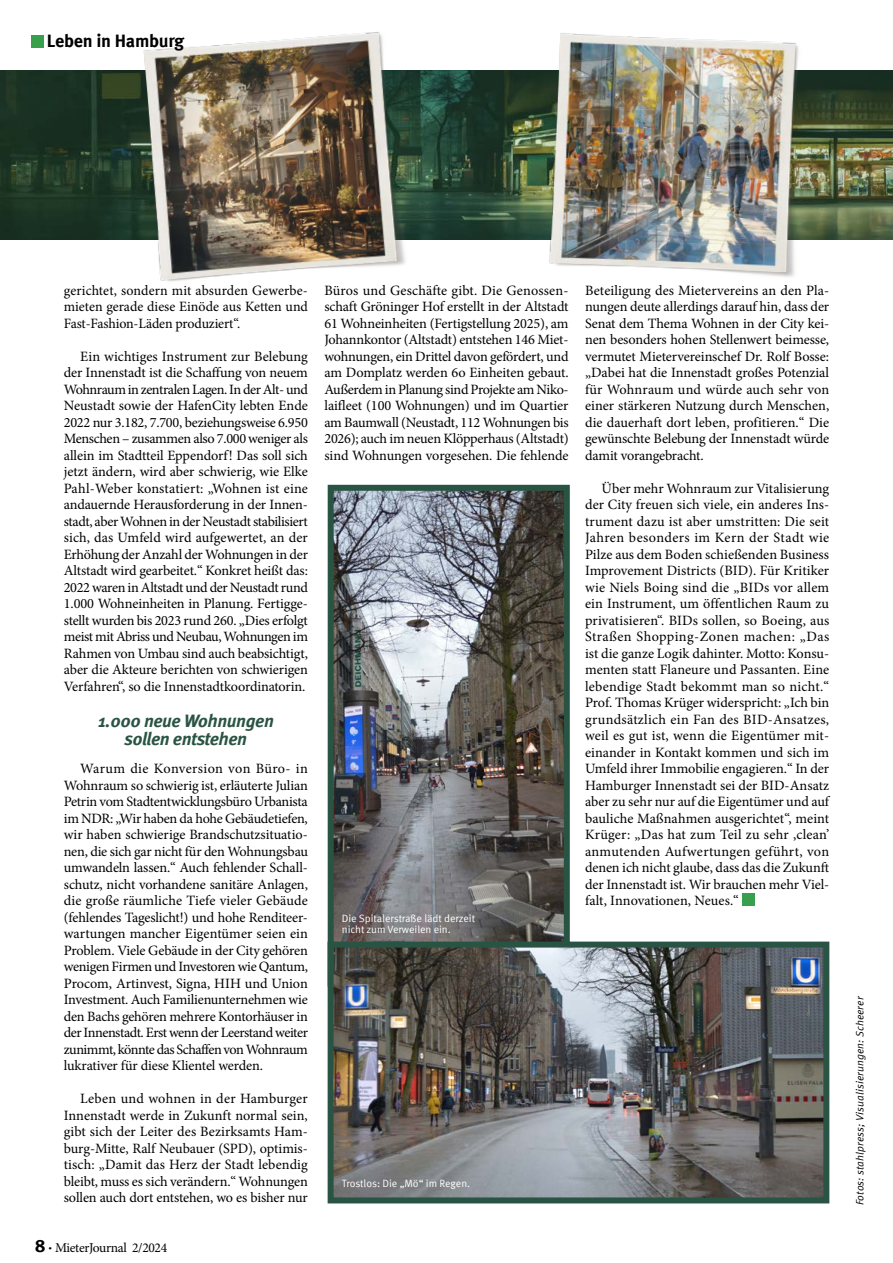
<style>
.page{position:relative;width:893px;height:1263px;background:#fff}
.page>*{position:absolute;margin:0;border:0;box-sizing:border-box;transform-origin:0 0}
.Zwischenzeile_Bunt_TITEL{font:italic 700 18px/18px "Meta Pro";letter-spacing:-.025em;color:#295443;text-align:center}
.t1{font:700 18px "Meta Pro";letter-spacing:-.015em;color:#000}
.Fliesstext_3-Spalter_Schwarz_TITEL{font:14.25px/16.5px "Minion Pro";letter-spacing:-.015em;color:#000;text-align:justify}
.t2{font:13.5px "Minion Pro";letter-spacing:-.025em;color:#000}
.BU_Linksbündig_Schwarz_Kopie{font:10.5px/11.4px "Meta Pro";letter-spacing:-.005em;color:#fff}
.t3{font:italic 10.5px "Meta Pro";letter-spacing:.01em;color:#000}
.s1{font-family:"Meta Pro";font-weight:700;font-size:18px}
.s2{font-family:"Meta Pro";font-weight:700}
</style>
<div class="page">
<img style="left:0;top:70px;width:893px;height:170px">
<img style="left:132px;top:32px;width:287px;height:250px">
<img style="left:540px;top:33px;width:275px;height:244px">
<img style="left:335px;top:492px;width:228px;height:449px">
<div style="left:328px;top:485px;width:242px;height:501px;border:6px solid #295443"></div>
<div style="left:742px;top:893px;width:13px;height:12px;background:#389f4c"></div>
<img style="left:335px;top:948px;width:487px;height:248px">
<div style="left:328px;top:941px;width:501px;height:262px;border:6px solid #295443"></div>
<div style="left:31px;top:35px;width:12px;height:12px;background:#389f4c"></div>
<p class="t1" style="left:47px;top:27px;width:139px">Leben in Hamburg</p>
<p class="Fliesstext_3-Spalter_Schwarz_TITEL" style="left:64px;top:282px;width:246px">gerichtet, sondern mit absurden Gewerbe&shy;mieten gerade diese Einöde aus Ketten und Fast-Fashion-Läden produziert“.</p>
<p class="Fliesstext_3-Spalter_Schwarz_TITEL" style="left:64px;top:348px;width:246px;text-indent:16px">Ein wichtiges Instrument zur Belebung der Innenstadt ist die Schaffung von neuem Wohnraum in zentralen Lagen. In der Alt- und Neustadt sowie der HafenCity lebten Ende 2022 nur 3.182, 7.700, beziehungsweise 6.950<br>Menschen – zusammen also 7.000 weniger als allein im Stadtteil Eppendorf! Das soll sich jetzt ändern, wird aber schwierig, wie Elke Pahl-Weber konstatiert: „Wohnen ist eine andauernde Herausforderung in der Innen&shy;stadt, aber Wohnen in der Neustadt stabilisiert sich, das Umfeld wird aufgewertet, an der Erhöhung der Anzahl der Wohnungen in der Altstadt wird gearbeitet.“ Konkret heißt das:<br>2022 waren in Altstadt und der Neustadt rund 1.000 Wohneinheiten in Planung. Fertigge&shy;stellt wurden bis 2023 rund 260. „Dies erfolgt meist mit Abriss und Neubau, Wohnungen im Rahmen von Umbau sind auch beabsichtigt, aber die Akteure berichten von schwierigen Verfahren“, so die Innenstadtkoordinatorin.</p>
<p class="Zwischenzeile_Bunt_TITEL" style="left:98px;top:711px;width:178px">1.000 neue Wohnungen sollen entstehen</p>
<p class="Fliesstext_3-Spalter_Schwarz_TITEL" style="left:64px;top:761px;width:246px;text-indent:16px">Warum die Konversion von Büro- in Wohnraum so schwierig ist, erläuterte Julian Petrin vom Stadtentwicklungsbüro Urbanista im NDR: „Wir haben da hohe Gebäudetiefen, wir haben schwierige Brandschutzsituatio&shy;nen, die sich gar nicht für den Wohnungsbau umwandeln lassen.“ Auch fehlender Schall&shy;schutz, nicht vorhandene sanitäre Anlagen, die große räumliche Tiefe vieler Gebäude (fehlendes Tageslicht!) und hohe Renditeer&shy;wartungen mancher Eigentümer seien ein Problem. Viele Gebäude in der City gehören wenigen Firmen und Investoren wie Qantum, Procom, Artinvest, Signa, HIH und Union Investment. Auch Familienunternehmen wie den Bachs gehören mehrere Kontorhäuser in der Innenstadt. Erst wenn der Leerstand weiter zunimmt, könnte das Schaffen von Wohnraum lukrativer für diese Klientel werden.</p>
<p class="Fliesstext_3-Spalter_Schwarz_TITEL" style="left:64px;top:1091px;width:246px;text-indent:16px">Leben und wohnen in der Hamburger Innenstadt werde in Zukunft normal sein, gibt sich der Leiter des Bezirksamts Ham&shy;burg-Mitte, Ralf Neubauer (SPD), optimis&shy;tisch: „Damit das Herz der Stadt lebendig bleibt, muss es sich verändern.“ Wohnungen sollen auch dort entstehen, wo es bisher nur</p>
<p class="t2" style="left:35px;top:1238px;width:134px"><span class="s1">8</span> <span class="s2">·</span> MieterJournal 2/2024</p>
<p class="Fliesstext_3-Spalter_Schwarz_TITEL" style="left:324px;top:282px;width:246px">Büros und Geschäfte gibt. Die Genossen&shy;schaft Gröninger Hof erstellt in der Altstadt 61 Wohneinheiten (Fertigstellung 2025), am Johannkontor (Altstadt) entstehen 146 Miet&shy;wohnungen, ein Drittel davon gefördert, und am Domplatz werden 6o Einheiten gebaut.<br>Außerdem in Planung sind Projekte am Niko&shy;laifleet (100 Wohnungen) und im Quartier am Baumwall (Neustadt, 112 Wohnungen bis 2026); auch im neuen Klöpperhaus (Altstadt) sind Wohnungen vorgesehen. Die fehlende</p>
<p class="Fliesstext_3-Spalter_Schwarz_TITEL" style="left:585px;top:282px;width:246px">Beteiligung des Mietervereins an den Pla&shy;nungen deute allerdings darauf hin, dass der Senat dem Thema Wohnen in der City kei&shy;nen besonders hohen Stellenwert beimesse, vermutet Mietervereinschef Dr. Rolf Bosse: „Dabei hat die Innenstadt großes Potenzial für Wohnraum und würde auch sehr von einer stärkeren Nutzung durch Menschen, die dauerhaft dort leben, profitieren.“ Die gewünschte Belebung der Innenstadt würde damit vorangebracht.</p>
<p class="Fliesstext_3-Spalter_Schwarz_TITEL" style="left:585px;top:480px;width:247px;text-indent:16px">Über mehr Wohnraum zur Vitalisierung der City freuen sich viele, ein anderes Ins&shy;trument dazu ist aber umstritten: Die seit Jahren besonders im Kern der Stadt wie Pilze aus dem Boden schießenden Business Improvement Districts (BID). Für Kritiker wie Niels Boing sind die „BIDs vor allem ein Instrument, um öffentlichen Raum zu privatisieren“. BIDs sollen, so Boeing, aus Straßen Shopping-Zonen machen: „Das ist die ganze Logik dahinter. Motto: Konsu&shy;menten statt Flaneure und Passanten. Eine lebendige Stadt bekommt man so nicht.“ Prof. Thomas Krüger widerspricht: „Ich bin grundsätzlich ein Fan des BID-Ansatzes, weil es gut ist, wenn die Eigentümer mit&shy;einander in Kontakt kommen und sich im Umfeld ihrer Immobilie engagieren.“ In der Hamburger Innenstadt sei der BID-Ansatz aber zu sehr nur auf die Eigentümer und auf bauliche Maßnahmen ausgerichtet“, meint Krüger: „Das hat zum Teil zu sehr ,clean’ anmutenden Aufwertungen geführt, von denen ich nicht glaube, dass das die Zukunft der Innenstadt ist. Wir brauchen mehr Viel&shy;falt, Innovationen, Neues.“</p>
<p class="BU_Linksbündig_Schwarz_Kopie" style="left:342px;top:912px;width:135px">Die Spitalerstraße lädt derzeit nicht zum Verweilen ein.</p>
<p class="BU_Linksbündig_Schwarz_Kopie" style="left:342px;top:1177px;width:130px">Trostlos: Die „Mö“ im Regen.</p>
<p class="t3" style="left:852px;top:1205px;width:210px;rotate:-90deg">Fotos: stahlpress; Visualisierungen: Scheerer</p>
</div>
